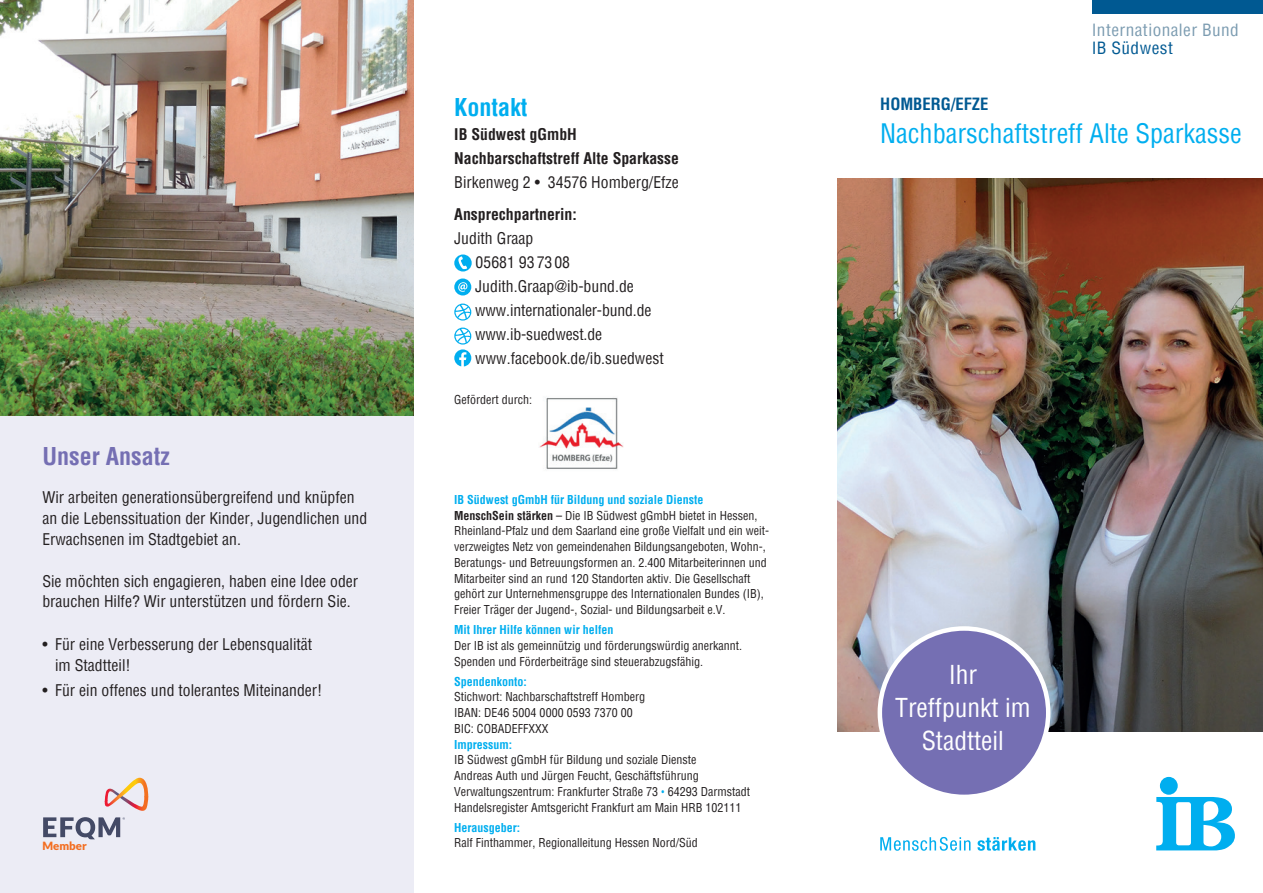
<style>
.page{position:relative;width:1263px;height:893px;background:#fff}
.page>*{position:absolute;margin:0;border:0;box-sizing:border-box;transform-origin:0 0}
.t1{font:condensed 26.25px "Helvetica";color:#00aeef}
.t2{font:condensed 25.5px/33px "Helvetica";color:#fff;text-align:center}
.t3{font:700 condensed 24px "Helvetica";color:#756fb3}
.t4{font:700 condensed 24px "Helvetica";color:#00aeef}
.t5{font:condensed 16.5px "Helvetica";letter-spacing:.025em;color:#7c9cb1;scale:1.05 1}
.t6{font:700 condensed 16.5px "Helvetica";color:#005992}
.t7{font:condensed 16.5px "Helvetica";letter-spacing:.025em;color:#005992;scale:1.05 1}
.t8{font:condensed 15.75px/24px "Helvetica";color:#231f20}
.t9{font:700 condensed 15.75px/24px "Helvetica";color:#231f20}
.t10{font:condensed 12px/15.8px "Helvetica";color:#231f20}
.t11{font:700 condensed 12px "Helvetica";color:#00aeef}
.t12{font:900 11.4px "Lato";color:#f36e21}
.s1{font-weight:700;color:#00aeef}
.s2{font-weight:700}
.s3{font-family:"Arial Narrow";font-stretch:normal;color:#00aeef}
</style>
<div class="page">
<svg style="left:880px;top:837px;width:155px;height:14px"></svg>
<svg style="left:1156px;top:797px;width:79px;height:53px"></svg>
<div style="left:1160px;top:777px;width:18px;height:18px;background:#00aeef;border-radius:50%"></div>
<div style="left:0;top:367px;width:413px;height:526px;background:#ececf5"></div>
<img style="left:0;top:0;width:413px;height:415px">
<img style="left:838px;top:179px;width:425px;height:552px">
<svg style="left:43px;top:817px;width:82px;height:22px"></svg>
<svg style="left:105px;top:778px;width:43px;height:33px"></svg>
<div style="left:880px;top:628px;width:168px;height:169px;background:#756fb3;border-radius:50%"></div>
<div style="left:877px;top:626px;width:173px;height:173px;border:4px solid #fff;border-radius:50%"></div>
<svg style="left:454px;top:254px;width:18px;height:17px"></svg>
<svg style="left:458px;top:256px;width:9px;height:13px"></svg>
<svg style="left:454px;top:278px;width:17px;height:17px"></svg>
<svg style="left:454px;top:304px;width:17px;height:17px"></svg>
<svg style="left:454px;top:328px;width:17px;height:38px"></svg>
<div style="left:1093px;top:0;width:170px;height:13px;background:#005992"></div>
<img style="left:539px;top:397px;width:85px;height:73px">
<h3 class="t3" style="left:42px;top:440px;width:129px">Unser Ansatz</h3>
<h3 class="t8" style="left:42px;top:486px;width:326px;line-height:21px">Wir arbeiten generationsübergreifend und knüpfen an die Lebenssituation der Kinder, Jugendlichen und<br>Erwachsenen im Stadtgebiet an.</h3>
<h3 class="t8" style="left:42px;top:570px;width:317px;line-height:21px">Sie möchten sich engagieren, haben eine Idee oder brauchen Hilfe? Wir unterstützen und fördern Sie.</h3>
<h3 class="t8" style="left:55px;top:633px;width:259px;line-height:21px;text-indent:-13px">• Für eine Verbesserung der Lebensqualität im Stadtteil!</h3>
<h3 class="t8" style="left:42px;top:678px;width:281px">• Für ein offenes und tolerantes Miteinander!</h3>
<p class="t12" style="left:43px;top:839px;width:46px">Member</p>
<h3 class="t4" style="left:454px;top:91px;width:75px">Kontakt</h3>
<h3 class="t9" style="left:454px;top:122px;width:226px">IB Südwest gGmbH<br>Nachbarschaftstreff Alte Sparkasse</h3>
<h3 class="t8" style="left:454px;top:170px;width:226px">Birkenweg 2 • 34576 Homberg/Efze</h3>
<h3 class="t9" style="left:454px;top:202px;width:124px">Ansprechpartnerin:</h3>
<h3 class="t8" style="left:475px;top:226px;width:190px;text-indent:-21px">Judith Graap<br>05681 937308<br>Judith.Graap@ib-bund.de www.internationaler-bund.de www.ib-suedwest.de www.facebook.de/ib.suedwest</h3>
<p class="t10" style="left:454px;top:391px;width:79px">Gefördert durch:</p>
<p class="t10" style="left:454px;top:491px;width:316px"><span class="s1">IB Südwest gGmbH für Bildung und soziale Dienste<br></span><span class="s2">MenschSein stärken</span> – Die IB Südwest gGmbH bietet in Hessen, Rheinland-Pfalz und dem Saarland eine große Vielfalt und ein weit&shy;verzweigtes Netz von gemeindenahen Bildungsangeboten, Wohn-, Beratungs- und Betreuungsformen an. 2.400 Mitarbeiterinnen und Mitarbeiter sind an rund 120 Standorten aktiv. Die Gesellschaft gehört zur Unternehmensgruppe des Internationalen Bundes (IB), Freier Träger der Jugend-, Sozial- und Bildungsarbeit e.V.</p>
<p class="t11" style="left:454px;top:622px;width:161px">Mit Ihrer Hilfe können wir helfen</p>
<p class="t10" style="left:454px;top:637px;width:289px">Der IB ist als gemeinnützig und förderungswürdig anerkannt.<br>Spenden und Förderbeiträge sind steuerabzugsfähig.</p>
<p class="t11" style="left:454px;top:673px;width:74px">Spendenkonto:</p>
<p class="t10" style="left:454px;top:689px;width:192px">Stichwort: Nachbarschaftstreff Homberg<br>IBAN: DE46 5004 0000 0593 7370 00<br>BIC: COBADEFFXXX</p>
<p class="t11" style="left:454px;top:736px;width:59px">Impressum:</p>
<p class="t10" style="left:454px;top:752px;width:297px">IB Südwest gGmbH für Bildung und soziale Dienste<br>Andreas Auth und Jürgen Feucht, Geschäftsführung Verwaltungszentrum: Frankfurter Straße 73 <span class="s3">•</span> 64293 Darmstadt Handelsregister Amtsgericht Frankfurt am Main HRB 102111</p>
<p class="t11" style="left:454px;top:819px;width:67px">Herausgeber:</p>
<p class="t10" style="left:454px;top:835px;width:245px">Ralf Finthammer, Regionalleitung Hessen Nord/Süd</p>
<h3 class="t5" style="left:1092px;top:19px;width:142px">Internationaler Bund</h3>
<h3 class="t7" style="left:1092px;top:37px;width:79px">IB Südwest</h3>
<h3 class="t6" style="left:880px;top:93px;width:110px">HOMBERG/EFZE</h3>
<h1 class="t1" style="left:880px;top:116px;width:363px">Nachbarschaftstreff Alte Sparkasse</h1>
<h2 class="t2" style="left:895px;top:657px;width:137px">Ihr<br>Treffpunkt im<br>Stadtteil</h2>
</div>
